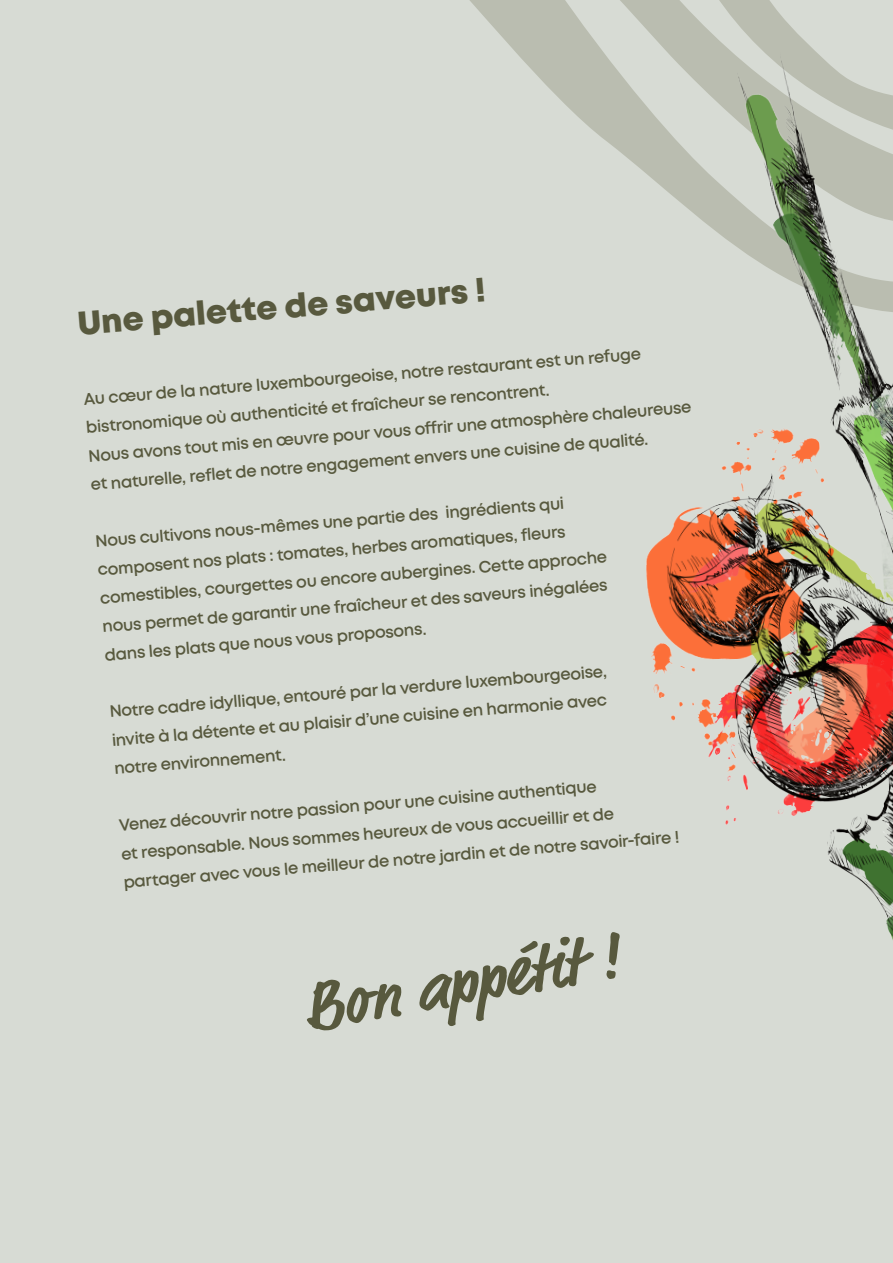
<style>
.page{position:relative;width:893px;height:1263px;background:#d7dbd4}
.page>*{position:absolute;margin:0;border:0;box-sizing:border-box;transform-origin:0 0}
.t1{font:700 69.15px "Market Pro";color:#58593e}
.t2{font:800 33px "Mont";color:#58593e}
.Body_Text{font:600 16.5px/28.3px "Mont";color:#58593e}
</style>
<div class="page">
<svg style="left:469px;top:0;width:133px;height:138px"></svg>
<svg style="left:602px;top:0;width:103px;height:139px;fill:#babdb0"></svg>
<svg style="left:705px;top:0;width:106px;height:47px"></svg>
<img style="left:604px;top:47px;width:289px;height:893px">
<p class="t2" style="left:76px;top:303px;width:411px;rotate:-5deg">Une palette de saveurs !</p>
<p class="Body_Text" style="left:83px;top:387px;width:561px;rotate:-5deg">Au cœur de la nature luxembourgeoise, notre restaurant est un refuge bistronomique où authenticité et fraîcheur se rencontrent.</p>
<p class="Body_Text" style="left:87px;top:444px;width:606px;rotate:-5deg">Nous avons tout mis en œuvre pour vous off rir une atmosphère chaleureuse</p>
<p class="Body_Text" style="left:90px;top:472px;width:561px;rotate:-5deg">et naturelle, reflet de notre engagement envers une cuisine de qualité.</p>
<p class="Body_Text" style="left:94px;top:528px;width:510px;rotate:-5deg">Nous cultivons nous-mêmes une partie des ingrédients qui composent nos plats : tomates, herbes aromatiques, fleurs comestibles, courgettes ou encore aubergines. Cette approche nous permet de garantir une fraîcheur et des saveurs inégalées dans les plats que nous vous proposons.</p>
<p class="Body_Text" style="left:108px;top:699px;width:501px;rotate:-5deg">Notre cadre idyllique, entouré par la verdure luxembourgeoise, invite à la détente et au plaisir d’une cuisine en harmonie avec notre environnement.</p>
<p class="Body_Text" style="left:117px;top:812px;width:559px;rotate:-5deg">Venez découvrir notre passion pour une cuisine authentique<br>et responsable. Nous sommes heureux de vous accueillir et de partager avec vous le meilleur de notre jardin et de notre savoir-faire !</p>
<p class="t1" style="left:295px;top:962px;width:322px;rotate:-10deg">Bon appétit !</p>
</div>
